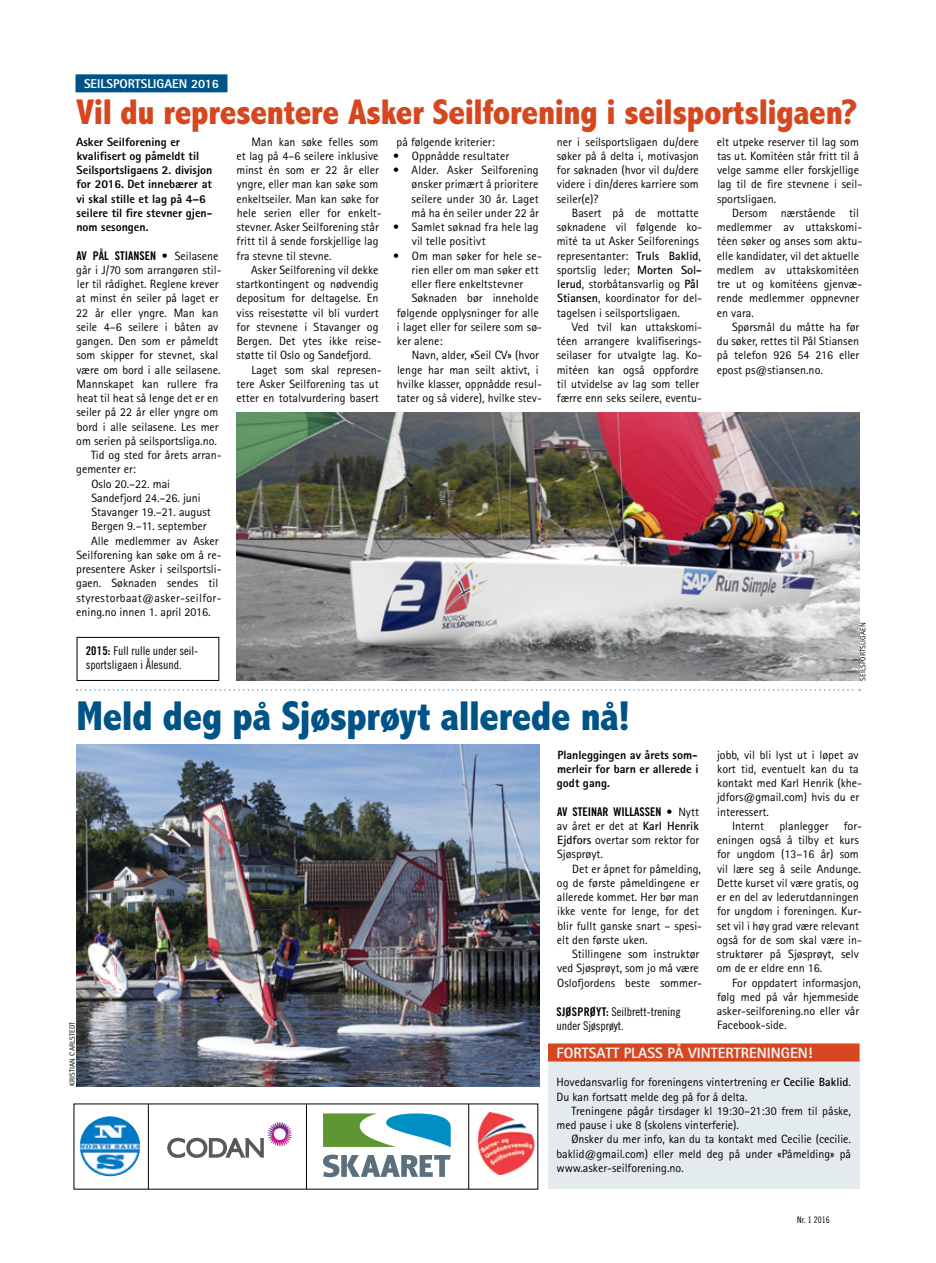
<style>
.page{position:relative;width:936px;height:1263px;background:#fff}
.page>*{position:absolute;margin:0;border:0;box-sizing:border-box;transform-origin:0 0}
.Tittel_Asker_28_pt_B{font:800 condensed 42px "Abadi MT Std";letter-spacing:-.01em;color:#005387}
.Tittel_Asker_26_pt_R{font:800 condensed 36px "Abadi MT Std";letter-spacing:-.01em;color:#d6461f}
.Bokstittel_Asker{font:800 15px "Rotis Sans Serif Std";color:#f5f4f1}
.A-Stikktittel_negati{font:800 12.75px "Rotis Sans Serif Std";color:#fff}
.Brødtekst_m_innrykk{font:12px/14.2px "Rotis Sans Serif Std";color:#000}
.Brødtekst_innledning{font:12px/14.2px "Rotis Sans Serif Std";color:#000}
.Ingress{font:800 12px/14.2px "Rotis Sans Serif Std";color:#000}
.Brødtekst_u_innrykk{font:12px/14.2px "Rotis Sans Serif Std";color:#000}
.Bildetekst_8_9_5{font:12px/14.2px "Trade Gothic LT Std Cn 18";color:#000}
.t1{font:9px "Trade Gothic LT Std Cn 18";color:#000}
.Foto_byline{font:7.5px "Rotis Sans Serif Std";letter-spacing:.02em;color:#000}
.s1{font-family:"Trade Gothic LT Std Bd Cn 20"}
.s2{font-weight:700}
</style>
<div class="page">
<img style="left:80px;top:1116px;width:61px;height:60px">
<hr style="left:306px;top:1104px;width:1px;height:85px;background:#000">
<hr style="left:468px;top:1104px;width:1px;height:85px;background:#000">
<hr style="left:148px;top:1104px;width:1px;height:85px;background:#000">
<img style="left:477px;top:1112px;width:60px;height:62px">
<svg style="left:167px;top:1122px;width:125px;height:36px"></svg>
<svg style="left:323px;top:1154px;width:127px;height:23px"></svg>
<svg style="left:323px;top:1113px;width:127px;height:34px"></svg>
<div style="left:548px;top:1043px;width:311px;height:146px;background:#e4ebef"></div>
<div style="left:548px;top:1043px;width:311px;height:18px;background:#d6461f"></div>
<svg style="left:76px;top:689px;width:784px;height:2px"></svg>
<img style="left:236px;top:412px;width:623px;height:269px">
<div style="left:77px;top:637px;width:142px;height:44px;border:1px solid #000"></div>
<div style="left:75px;top:74px;width:152px;height:18px;background:#005387"></div>
<img style="left:77px;top:744px;width:462px;height:342px">
<p class="A-Stikktittel_negati" style="left:84px;top:75px;width:136px">SEILSPORTSLIGAEN 2016</p>
<p class="Tittel_Asker_26_pt_R" style="left:76px;top:92px;width:782px">Vil du representere Asker Seilforening i seilsportsligaen?</p>
<p class="Ingress" style="left:76px;top:134px;width:138px">Asker Seilforening er kvalifisert og påmeldt til<br>Seilsportsligaens 2. divisjon for 2016. Det innebærer at vi skal stille et lag på 4–6 seilere til fire stevner gjen&shy;nom sesongen.</p>
<p class="Brødtekst_innledning" style="left:76px;top:248px;width:147px"><span class="s1">AV PÅL STIANSEN •</span> Seilasene går i J/70 som arrangøren stil&shy;ler til rådighet. Reglene krever at minst én seiler på laget er<br>22 år eller yngre. Man kan seile 4–6 seilere i båten av gangen. Den som er påmeldt som skipper for stevnet, skal være om bord i alle seilasene.<br>Mannskapet kan rullere fra heat til heat så lenge det er en seiler på 22 år eller yngre om bord i alle seilasene. Les mer om serien på seilsportsliga.no.</p>
<p class="Brødtekst_m_innrykk" style="left:76px;top:448px;width:147px;text-indent:15px">Tid og sted for årets arran&shy;gementer er:</p>
<p class="Brødtekst_m_innrykk" style="left:91px;top:476px;width:80px">Oslo 20.–22. mai</p>
<p class="Brødtekst_m_innrykk" style="left:91px;top:491px;width:111px">Sandefjord 24.–26. juni</p>
<p class="Brødtekst_m_innrykk" style="left:91px;top:505px;width:121px">Stavanger 19.–21. august</p>
<p class="Brødtekst_m_innrykk" style="left:91px;top:519px;width:117px">Bergen 9.–11. september</p>
<p class="Brødtekst_m_innrykk" style="left:76px;top:533px;width:147px;text-indent:15px">Alle medlemmer av Asker<br>Seilforening kan søke om å re&shy;presentere Asker i seilsportsli&shy;gaen. Søknaden sendes til styrestorbaat@asker-seilfor&shy;ening.no innen 1. april 2016.</p>
<p class="Bildetekst_8_9_5" style="left:86px;top:643px;width:114px"><span class="s1">2015:</span> Full rulle under seil&shy;sportsligaen i Ålesund.</p>
<p class="Brødtekst_m_innrykk" style="left:236px;top:134px;width:147px;text-indent:15px">Man kan søke felles som et lag på 4–6 seilere inklusive minst én som er 22 år eller yngre, eller man kan søke som enkeltseiler. Man kan søke for hele serien eller for enkelt&shy;stevner. Asker Seilforening står fritt til å sende forskjellige lag fra stevne til stevne.</p>
<p class="Brødtekst_m_innrykk" style="left:236px;top:263px;width:147px;text-indent:15px">Asker Seilforening vil dekke startkontingent og nødvendig depositum for deltagelse. En viss reisestøtte vil bli vurdert for stevnene i Stavanger og<br>Bergen. Det ytes ikke reise&shy;støtte til Oslo og Sandefjord.</p>
<p class="Brødtekst_m_innrykk" style="left:236px;top:362px;width:147px;text-indent:15px">Laget som skal represen&shy;tere Asker Seilforening tas ut etter en totalvurdering basert</p>
<p class="Brødtekst_m_innrykk" style="left:396px;top:134px;width:100px">på følgende kriterier:</p>
<p class="Brødtekst_innledning" style="left:393px;top:149px;width:117px">• Oppnådde resultater</p>
<p class="Brødtekst_innledning" style="left:411px;top:163px;width:129px;text-align:justify;text-indent:-18px">• Alder. Asker Seilforening ønsker primært å prioritere seilere under 30 år. Laget må ha én seiler under 22 år</p>
<p class="Brødtekst_innledning" style="left:411px;top:220px;width:128px;text-indent:-18px">• Samlet søknad fra hele lag vil telle positivt</p>
<p class="Brødtekst_innledning" style="left:411px;top:248px;width:132px;text-indent:-18px">• Om man søker for hele se&shy;rien eller om man søker ett eller flere enkeltstevner</p>
<p class="Brødtekst_m_innrykk" style="left:397px;top:291px;width:147px;text-indent:15px">Søknaden bør inneholde følgende opplysninger for alle i laget eller for seilere som sø&shy;ker alene:</p>
<p class="Brødtekst_m_innrykk" style="left:396px;top:348px;width:147px;text-indent:15px">Navn, alder, «Seil CV» (hvor lenge har man seilt aktivt, i hvilke klasser, oppnådde resul&shy;tater og så videre), hvilke stev-</p>
<p class="Brødtekst_m_innrykk" style="left:556px;top:134px;width:144px;text-align:justify">ner i seilsportsligaen du/dere søker på å delta i, motivasjon for søknaden (hvor vil du/dere videre i din/deres karriere som seiler(e)?</p>
<p class="Brødtekst_m_innrykk" style="left:556px;top:206px;width:147px;text-indent:15px">Basert på de mottatte søknadene vil følgende ko&shy;mité ta ut Asker Seilforenings representanter: <span class="s2">Truls Baklid</span>, sportslig leder; <span class="s2">Morten Sol&shy;lerud</span>, storbåtansvarlig og <span class="s2">Pål<br>Stiansen</span>, koordinator for del&shy;tagelsen i seilsportsligaen.</p>
<p class="Brødtekst_m_innrykk" style="left:556px;top:320px;width:147px;text-indent:15px">Ved tvil kan uttakskomi&shy;téen arrangere kvalifiserings&shy;seilaser for utvalgte lag. Ko&shy;mitéen kan også oppfordre til utvidelse av lag som teller færre enn seks seilere, eventu-</p>
<p class="Tittel_Asker_28_pt_B" style="left:77px;top:693px;width:555px">Meld deg på Sjøsprøyt allerede nå!</p>
<p class="Brødtekst_m_innrykk" style="left:716px;top:134px;width:147px">elt utpeke reserver til lag som tas ut. Komitéen står fritt til å velge samme eller forskjellige lag til de fire stevnene i seil&shy;sportsligaen.</p>
<p class="Brødtekst_m_innrykk" style="left:716px;top:206px;width:147px;text-indent:15px">Dersom nærstående til medlemmer av uttakskomi&shy;téen søker og anses som aktu&shy;elle kandidater, vil det aktuelle medlem av uttakskomitéen tre ut og komitéens gjenvæ&shy;rende medlemmer oppnevner en vara.</p>
<p class="Brødtekst_m_innrykk" style="left:716px;top:320px;width:144px;text-align:justify;text-indent:15px">Spørsmål du måtte ha før du søker, rettes til Pål Stiansen på telefon 926 54 216 eller epost ps@stiansen.no.</p>
<p class="Foto_byline" style="left:858px;top:681px;width:60px;rotate:-90deg">SEILSPORTSLIGAEN</p>
<p class="Foto_byline" style="left:68px;top:1086px;width:66px;rotate:-90deg">KRISTIAN CARLSTEDT</p>
<p class="Ingress" style="left:557px;top:747px;width:143px;text-align:justify">Planleggingen av årets som&shy;merleir for barn er allerede i godt gang.</p>
<p class="Brødtekst_innledning" style="left:557px;top:804px;width:144px;text-align:justify"><span class="s1">AV STEINAR WILLASSEN •</span> Nytt av året er det at <span class="s2">Karl Henrik Ejdfors</span> overtar som rektor for Sjøsprøyt.</p>
<p class="Brødtekst_m_innrykk" style="left:557px;top:861px;width:147px;text-indent:15px">Det er åpnet for påmelding, og de første påmeldingene er allerede kommet. Her bør man ikke vente for lenge, for det blir fullt ganske snart – spesi&shy;elt den første uken.</p>
<p class="Brødtekst_m_innrykk" style="left:557px;top:947px;width:146px;text-indent:15px">Stillingene som instruktør ved Sjøsprøyt, som jo må være<br>Oslofjordens beste sommer-</p>
<p class="Bildetekst_8_9_5" style="left:556px;top:1004px;width:126px"><span class="s1">SJØSPRØYT:</span> Seilbrett-trening under Sjøsprøyt.</p>
<p class="Brødtekst_m_innrykk" style="left:717px;top:747px;width:146px">jobb, vil bli lyst ut i løpet av kort tid, eventuelt kan du ta kontakt med Karl Henrik (khe&shy;jdfors@gmail.com) hvis du er interessert.</p>
<p class="Brødtekst_m_innrykk" style="left:732px;top:818px;width:34px">Internt</p>
<p class="Brødtekst_m_innrykk" style="left:779px;top:818px;width:51px">planlegger</p>
<p class="Brødtekst_m_innrykk" style="left:716px;top:818px;width:147px;text-indent:127px">for&shy;eningen også å tilby et kurs for ungdom (13–16 år) som vil lære seg å seile Andunge.<br>Dette kurset vil være gratis, og er en del av lederutdanningen for ungdom i foreningen. Kur&shy;set vil i høy grad være relevant også for de som skal være in&shy;struktører på Sjøsprøyt, selv om de er eldre enn 16.</p>
<p class="Brødtekst_m_innrykk" style="left:717px;top:975px;width:145px;text-indent:15px">For oppdatert informasjon, følg med på vår hjemmeside asker-seilforening.no eller vår<br>Facebook-side.</p>
<p class="Bokstittel_Asker" style="left:556px;top:1044px;width:257px">FORTSATT PLASS PÅ VINTERTRENINGEN!</p>
<p class="Brødtekst_u_innrykk" style="left:556px;top:1075px;width:296px">Hovedansvarlig for foreningens vintertrening er <span class="s2">Cecilie Baklid</span>.<br>Du kan fortsatt melde deg på for å delta.</p>
<p class="Brødtekst_m_innrykk" style="left:556px;top:1103px;width:296px;text-indent:15px">Treningene pågår tirsdager kl 19:30–21:30 frem til påske, med pause i uke 8 (skolens vinterferie).</p>
<p class="Brødtekst_m_innrykk" style="left:556px;top:1132px;width:296px;text-align:justify;text-indent:15px">Ønsker du mer info, kan du ta kontakt med Cecilie (cecilie. baklid@gmail.com) eller meld deg på under «Påmelding» på www.asker-seilforening.no.</p>
<p class="t1" style="left:797px;top:1214px;width:34px">Nr. 1 2016</p>
</div>
